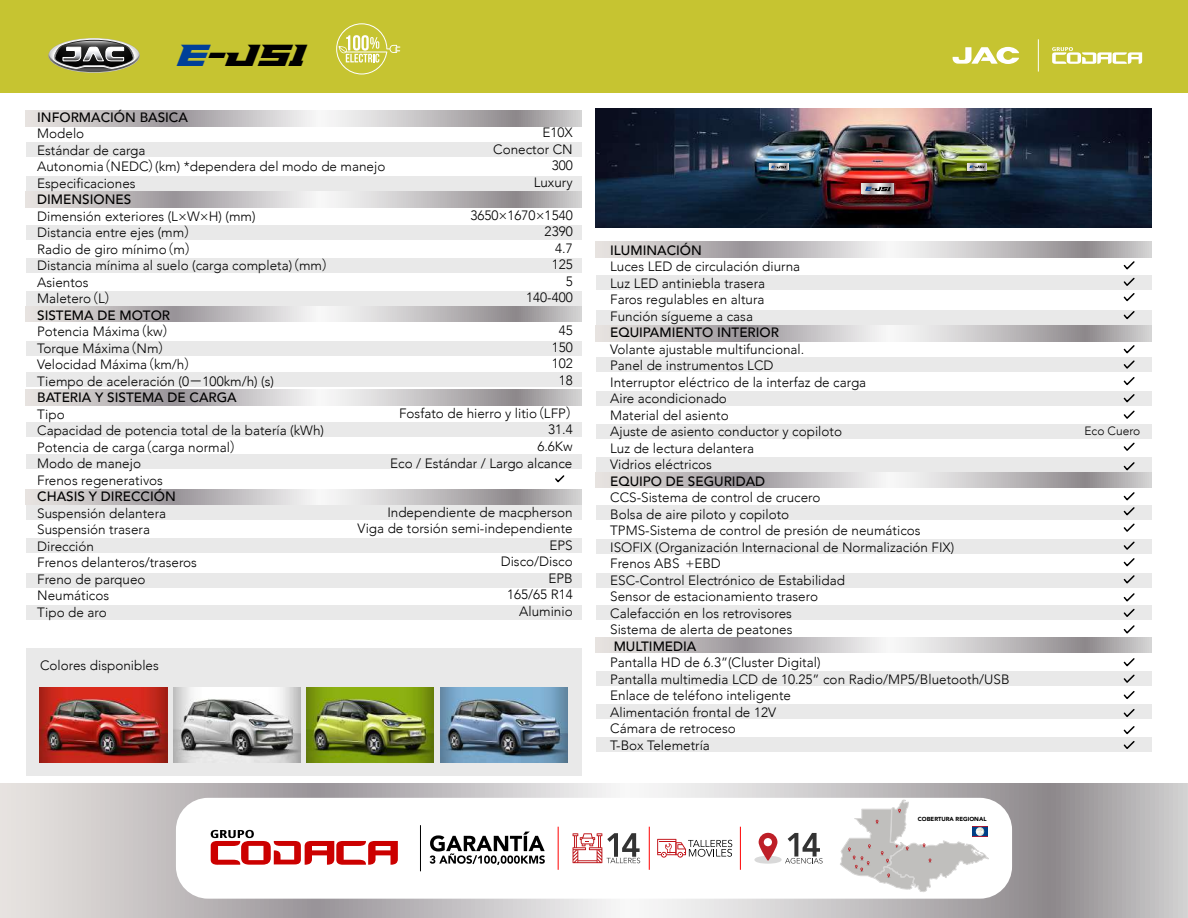
<style>
.page{position:relative;width:1188px;height:918px;background:#fff}
.page>*{position:absolute;margin:0;border:0;box-sizing:border-box;transform-origin:0 0}
.t1{font:33px "Paladins";color:#000}
.t2{font:300 13.5px/16.5px "Avenir";color:#000}
.t3{font:500 13.5px "Avenir";color:#000}
.t4{font:300 12px "Avenir";color:#000}
.t5{font:900 5.85px "Avenir";color:#000}
.s1{color:#004098}
.s2{font-family:"Koz Go Pr 6 N";font-weight:400}
.s3{font-weight:500}
</style>
<div class="page">
<svg style="left:595px;top:242px;width:556px;height:15px;background:#c3c0c2"></svg>
<svg style="left:595px;top:326px;width:556px;height:15px;background:#c3c0c2"></svg>
<div style="left:596px;top:275px;width:555px;height:14px;background:#e9e9e9"></div>
<div style="left:596px;top:310px;width:555px;height:14px;background:#e9e9e9"></div>
<div style="left:596px;top:391px;width:555px;height:14px;background:#e9e9e9"></div>
<div style="left:596px;top:358px;width:555px;height:14px;background:#e9e9e9"></div>
<div style="left:596px;top:425px;width:555px;height:14px;background:#e9e9e9"></div>
<div style="left:596px;top:457px;width:555px;height:14px;background:#e9e9e9"></div>
<div style="left:596px;top:539px;width:555px;height:14px;background:#e9e9e9"></div>
<div style="left:596px;top:573px;width:555px;height:14px;background:#e9e9e9"></div>
<div style="left:596px;top:606px;width:555px;height:14px;background:#e9e9e9"></div>
<div style="left:596px;top:672px;width:555px;height:14px;background:#e9e9e9"></div>
<div style="left:596px;top:704px;width:555px;height:14px;background:#e9e9e9"></div>
<div style="left:596px;top:737px;width:555px;height:14px;background:#e9e9e9"></div>
<div style="left:27px;top:648px;width:555px;height:127px;background:#e9e9e9"></div>
<div style="left:596px;top:506px;width:555px;height:14px;background:#e9e9e9"></div>
<svg style="left:26px;top:111px;width:556px;height:15px;background:#c3c0c2"></svg>
<svg style="left:26px;top:192px;width:556px;height:15px;background:#c3c0c2"></svg>
<svg style="left:26px;top:306px;width:556px;height:15px;background:#c3c0c2"></svg>
<svg style="left:26px;top:489px;width:556px;height:16px;background:#c3c0c2"></svg>
<svg style="left:26px;top:390px;width:556px;height:15px;background:#c3c0c2"></svg>
<div style="left:27px;top:143px;width:555px;height:14px;background:#e9e9e9"></div>
<div style="left:27px;top:176px;width:555px;height:14px;background:#e9e9e9"></div>
<div style="left:27px;top:226px;width:555px;height:14px;background:#e9e9e9"></div>
<div style="left:27px;top:259px;width:555px;height:14px;background:#e9e9e9"></div>
<div style="left:27px;top:291px;width:555px;height:14px;background:#e9e9e9"></div>
<div style="left:27px;top:373px;width:555px;height:14px;background:#e9e9e9"></div>
<div style="left:27px;top:423px;width:555px;height:14px;background:#e9e9e9"></div>
<div style="left:27px;top:455px;width:555px;height:14px;background:#e9e9e9"></div>
<div style="left:27px;top:538px;width:555px;height:14px;background:#e9e9e9"></div>
<div style="left:27px;top:573px;width:555px;height:14px;background:#e9e9e9"></div>
<div style="left:27px;top:605px;width:555px;height:14px;background:#e9e9e9"></div>
<div style="left:27px;top:506px;width:555px;height:14px;background:#e9e9e9"></div>
<div style="left:27px;top:341px;width:555px;height:14px;background:#e9e9e9"></div>
<svg style="left:595px;top:472px;width:556px;height:16px;background:#c3c0c2"></svg>
<svg style="left:595px;top:637px;width:556px;height:16px;background:#c3c0c2"></svg>
<div style="left:0;top:0;width:1188px;height:92px;background:#c6c431"></div>
<svg style="left:336px;top:23px;width:64px;height:52px"></svg>
<svg style="left:0;top:784px;width:1188px;height:134px;background:#c1bebf"></svg>
<img style="left:40px;top:687px;width:127px;height:75px">
<img style="left:173px;top:687px;width:127px;height:75px">
<img style="left:307px;top:687px;width:127px;height:75px">
<img style="left:440px;top:687px;width:127px;height:75px">
<svg style="left:48px;top:38px;width:92px;height:35px"></svg>
<svg style="left:1052px;top:47px;width:90px;height:17px"></svg>
<hr style="left:1038px;top:39px;width:1px;height:33px;background:#fff">
<svg style="left:953px;top:47px;width:66px;height:17px"></svg>
<div style="left:176px;top:798px;width:836px;height:101px;background:#fff;border-radius:32px"></div>
<svg style="left:840px;top:800px;width:149px;height:92px"></svg>
<svg style="left:430px;top:832px;width:115px;height:33px"></svg>
<svg style="left:211px;top:830px;width:187px;height:35px"></svg>
<hr style="left:420px;top:825px;width:1px;height:46px;background:#000">
<svg style="left:754px;top:856px;width:28px;height:8px"></svg>
<svg style="left:759px;top:833px;width:18px;height:28px"></svg>
<svg style="left:785px;top:833px;width:38px;height:31px"></svg>
<svg style="left:573px;top:833px;width:67px;height:30px"></svg>
<svg style="left:657px;top:839px;width:75px;height:19px"></svg>
<hr style="left:558px;top:827px;width:1px;height:43px;background:#f00">
<hr style="left:649px;top:827px;width:1px;height:43px;background:#f00">
<hr style="left:740px;top:827px;width:1px;height:43px;background:#f00">
<img style="left:595px;top:108px;width:557px;height:120px">
<svg style="left:862px;top:183px;width:32px;height:11px"></svg>
<svg style="left:865px;top:187px;width:26px;height:4px"></svg>
<svg style="left:769px;top:164px;width:19px;height:6px"></svg>
<svg style="left:771px;top:166px;width:15px;height:2px"></svg>
<svg style="left:968px;top:164px;width:19px;height:6px"></svg>
<svg style="left:969px;top:166px;width:16px;height:2px"></svg>
<svg style="left:555px;top:475px;width:10px;height:8px"></svg>
<svg style="left:1123px;top:575px;width:12px;height:9px"></svg>
<svg style="left:1122px;top:593px;width:14px;height:41px"></svg>
<svg style="left:1122px;top:658px;width:14px;height:42px"></svg>
<svg style="left:1122px;top:709px;width:14px;height:10px"></svg>
<svg style="left:1122px;top:261px;width:14px;height:41px"></svg>
<svg style="left:1123px;top:311px;width:12px;height:9px"></svg>
<svg style="left:1123px;top:442px;width:12px;height:9px"></svg>
<svg style="left:1122px;top:462px;width:14px;height:10px"></svg>
<svg style="left:1122px;top:492px;width:14px;height:40px"></svg>
<svg style="left:1123px;top:541px;width:12px;height:9px"></svg>
<svg style="left:1123px;top:558px;width:12px;height:9px"></svg>
<svg style="left:1123px;top:726px;width:12px;height:23px"></svg>
<svg style="left:1122px;top:345px;width:14px;height:24px"></svg>
<svg style="left:1123px;top:377px;width:12px;height:9px"></svg>
<svg style="left:1122px;top:394px;width:14px;height:25px"></svg>
<h1 class="t1" style="left:173px;top:39px;width:131px"><span class="s1">e</span>-JS1</h1>
<p class="t3" style="left:37px;top:105px;width:152px">INFORMACIÓN BASICA</p>
<p class="t2" style="left:37px;top:125px;width:350px">Modelo<br>Estándar de carga<br>Autonomia<span class="s2">（</span>NEDC<span class="s2">）</span>(km) *dependera del modo de manejo<br>Especificaciones</p>
<p class="t3" style="left:37px;top:188px;width:95px">DIMENSIONES</p>
<p class="t2" style="left:37px;top:208px;width:300px">Dimensión exteriores (L×W×H) (mm)<br>Distancia entre ejes (mm<span class="s2">）<br></span>Radio de giro mínimo<span class="s2">（</span>m<span class="s2">）<br></span>Distancia mínima al suelo (carga completa)<span class="s2">（</span>mm<span class="s2">）<br></span>Asientos<br>Maletero<span class="s2">（</span>L<span class="s2">）<br></span><span class="s3">SISTEMA DE MOTOR<br></span>Potencia Máxima<span class="s2">（</span>kw<span class="s2">）<br></span>Torque Máxima<span class="s2">（</span>Nm<span class="s2">）<br></span>Velocidad Máxima<span class="s2">（</span>km/h<span class="s2">）<br></span>Tiempo de aceleración (0<span class="s2">－</span>100km/h) (s)<br><span class="s3">BATERIA Y SISTEMA DE CARGA</span></p>
<p class="t2" style="left:37px;top:406px;width:288px">Tipo<br>Capacidad de potencia total de la batería (kWh)<br>Potencia de carga<span class="s2">（</span>carga normal<span class="s2">）<br></span>Modo de manejo</p>
<p class="t2" style="left:493px;top:125px;width:81px;text-align:right">E10X<br>Conector CN<br>300<br>Luxury</p>
<p class="t2" style="left:471px;top:207px;width:104px;text-align:right">3650×1670×1540<br>2390<br>4.7<br>125<br>5<br>140-400</p>
<p class="t2" style="left:552px;top:323px;width:23px;text-align:center">45<br>150<br>102<br>18</p>
<p class="t2" style="left:399px;top:405px;width:182px">Fosfato de hierro y litio<span class="s2">（</span>LFP<span class="s2">）</span></p>
<p class="t2" style="left:548px;top:422px;width:26px">31.4</p>
<p class="t2" style="left:537px;top:438px;width:37px">6.6Kw</p>
<p class="t2" style="left:390px;top:455px;width:184px">Eco / Estándar / Largo alcance</p>
<p class="t2" style="left:37px;top:472px;width:127px">Frenos regenerativos</p>
<p class="t3" style="left:37px;top:485px;width:140px">CHASIS Y DIRECCIÓN</p>
<p class="t2" style="left:37px;top:505px;width:161px">Suspensión delantera<br>Suspensión trasera<br>Dirección<br>Frenos delanteros/traseros<br>Freno de parqueo<br>Neumáticos<br>Tipo de aro</p>
<p class="t2" style="left:40px;top:657px;width:120px">Colores disponibles</p>
<p class="t2" style="left:358px;top:504px;width:217px;text-align:right">Independiente de macpherson<br>Viga de torsión semi-independiente<br>EPS<br>Disco/Disco<br>EPB<br>165/65 R14<br>Aluminio</p>
<p class="t3" style="left:610px;top:238px;width:93px">ILUMINACIÓN</p>
<p class="t2" style="left:610px;top:258px;width:192px">Luces LED de circulación diurna<br>Luz LED antiniebla trasera<br>Faros regulables en altura<br>Función sígueme a casa</p>
<p class="t3" style="left:610px;top:321px;width:170px">EQUIPAMIENTO INTERIOR</p>
<p class="t2" style="left:610px;top:341px;width:258px">Volante ajustable multifuncional.<br>Panel de instrumentos LCD<br>Interruptor eléctrico de la interfaz de carga<br>Aire acondicionado<br>Material del asiento<br>Ajuste de asiento conductor y copiloto<br>Luz de lectura delantera<br>Vidrios eléctricos</p>
<p class="t3" style="left:610px;top:469px;width:157px">EQUIPO DE SEGURIDAD</p>
<p class="t2" style="left:610px;top:489px;width:346px">CCS-Sistema de control de crucero<br>Bolsa de aire piloto y copiloto<br>TPMS-Sistema de control de presión de neumáticos ISOFIX (Organización Internacional de Normalización FIX)<br>Frenos ABS +EBD<br>ESC-Control Electrónico de Estabilidad<br>Sensor de estacionamiento trasero<br>Calefacción en los retrovisores<br>Sistema de alerta de peatones</p>
<p class="t3" style="left:614px;top:634px;width:84px">MULTIMEDIA</p>
<p class="t2" style="left:610px;top:654px;width:401px">Pantalla HD de 6.3”(Cluster Digital)<br>Pantalla multimedia LCD de 10.25” con Radio/MP5/Bluetooth/USB Enlace de teléfono inteligente<br>Alimentación frontal de 12V<br>Cámara de retroceso<br>T-Box Telemetría</p>
<p class="t5" style="left:918px;top:814px;width:70px">COBERTURA REGIONAL</p>
<p class="t4" style="left:1084px;top:424px;width:57px">Eco Cuero</p>
</div>
